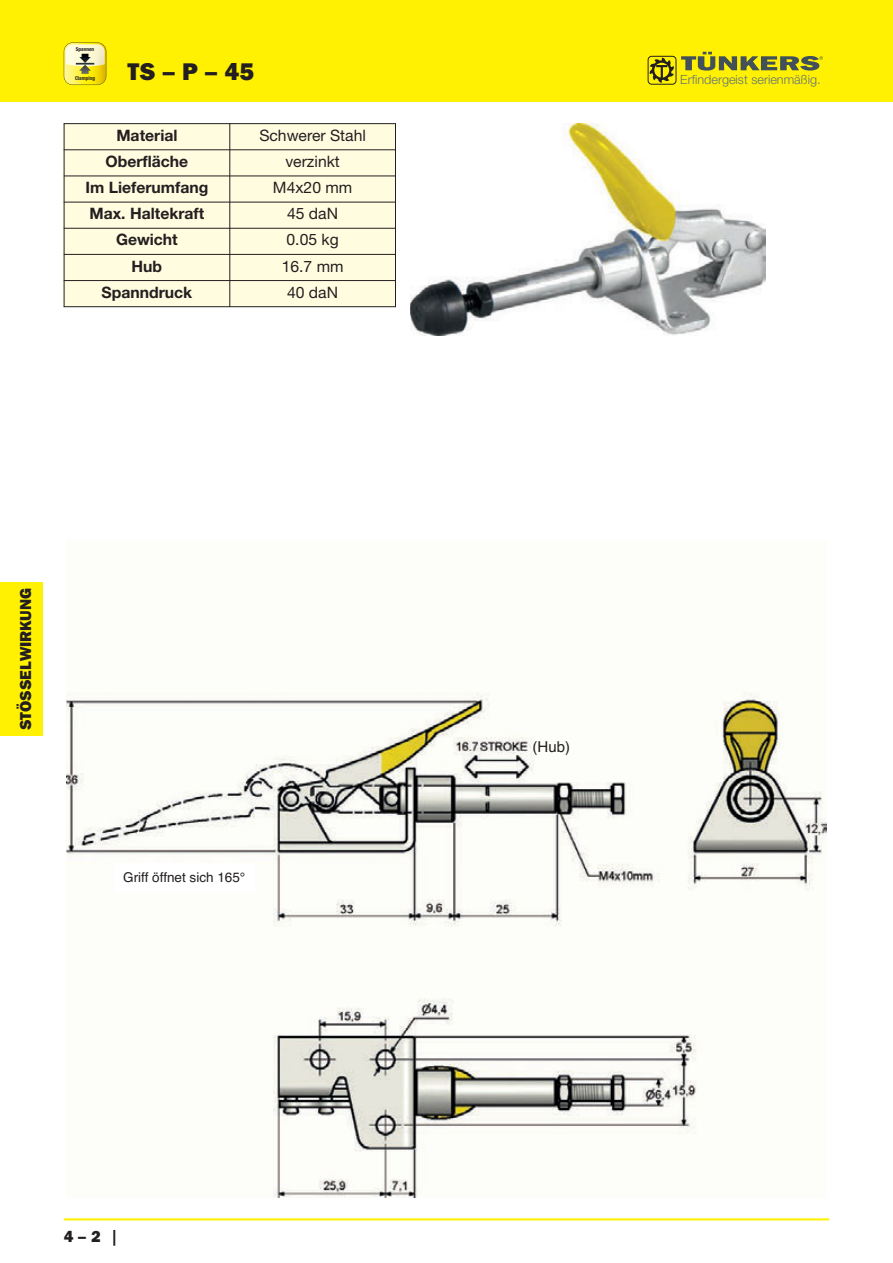
<style>
.page{position:relative;width:893px;height:1263px;background:#fff}
.page>*{position:absolute;margin:0;border:0;box-sizing:border-box;transform-origin:0 0}
.t1{font:800 24px "Franklin Gothic IT Cby BT";color:#231f20}
.t2{font:700 15.75px "Helvetica Neue";color:#231f20}
.t3{font:15.75px "Helvetica Neue";color:#231f20}
.t4{font:800 15.75px "Franklin Gothic IT Cby BT";color:#231f20}
.t5{font:15px "Helvetica";color:#231f20}
.t6{font:13.5px "Helvetica";color:#231f20}
.t7{font:300 12.6px "Helvetica Neue LT Pro";color:#63737b}
.t8{font:700 condensed 5.25px "Helvetica Neue";color:#231f20}
</style>
<div class="page">
<div style="left:0;top:0;width:893px;height:102px;background:#fff101"></div>
<img style="left:66px;top:692px;width:761px;height:505px">
<img style="left:411px;top:123px;width:354px;height:213px">
<div style="left:64px;top:123px;width:166px;height:27px;background:#fffce0"></div>
<div style="left:230px;top:123px;width:166px;height:27px;background:#fffce0"></div>
<div style="left:64px;top:150px;width:166px;height:26px;background:#fffce0"></div>
<div style="left:230px;top:150px;width:166px;height:26px;background:#fffce0"></div>
<div style="left:64px;top:176px;width:166px;height:26px;background:#fffce0"></div>
<div style="left:230px;top:176px;width:166px;height:26px;background:#fffce0"></div>
<div style="left:64px;top:202px;width:166px;height:26px;background:#fffce0"></div>
<div style="left:230px;top:202px;width:166px;height:26px;background:#fffce0"></div>
<div style="left:64px;top:228px;width:166px;height:26px;background:#fffce0"></div>
<div style="left:230px;top:228px;width:166px;height:26px;background:#fffce0"></div>
<div style="left:64px;top:254px;width:166px;height:27px;background:#fffce0"></div>
<div style="left:230px;top:254px;width:166px;height:27px;background:#fffce0"></div>
<div style="left:64px;top:281px;width:166px;height:26px;background:#fffce0"></div>
<div style="left:230px;top:281px;width:166px;height:26px;background:#fffce0"></div>
<hr style="left:64px;top:123px;width:1px;height:184px;background:#231f20">
<hr style="left:229px;top:123px;width:1px;height:184px;background:#231f20">
<hr style="left:395px;top:123px;width:1px;height:184px;background:#231f20">
<hr style="left:64px;top:123px;width:332px;height:1px;background:#231f20">
<hr style="left:64px;top:149px;width:332px;height:1px;background:#231f20">
<hr style="left:64px;top:176px;width:332px;height:1px;background:#231f20">
<hr style="left:64px;top:202px;width:332px;height:1px;background:#231f20">
<hr style="left:64px;top:228px;width:332px;height:1px;background:#231f20">
<hr style="left:64px;top:254px;width:332px;height:1px;background:#231f20">
<hr style="left:64px;top:280px;width:332px;height:1px;background:#231f20">
<hr style="left:64px;top:306px;width:332px;height:1px;background:#231f20">
<div style="left:0;top:583px;width:43px;height:153px;background:#fff101"></div>
<hr style="left:64px;top:1218px;width:765px;height:2px;background:#fff101">
<svg style="left:64px;top:43px;width:42px;height:42px;background:#e5db73"></svg>
<div style="left:648px;top:56px;width:28px;height:28px;border:1px solid #231f20;border-radius:4px"></div>
<svg style="left:650px;top:58px;width:24px;height:25px"></svg>
<svg style="left:681px;top:52px;width:142px;height:19px"></svg>
<div style="left:115px;top:863px;width:139px;height:30px;background:#fff"></div>
<p class="t8" style="left:76px;top:44px;width:20px">Spannen</p>
<p class="t8" style="left:75px;top:74px;width:21px">Clamping</p>
<p class="t7" style="left:680px;top:75px;width:142px">Erfindergeist serienmäßig.</p>
<h1 class="t1" style="left:128px;top:64px;width:128px">TS – P – 45</h1>
<p class="t2" style="left:116px;top:130px;width:63px">Material</p>
<p class="t3" style="left:259px;top:130px;width:108px">Schwerer Stahl</p>
<p class="t2" style="left:106px;top:156px;width:84px">Oberfläche</p>
<p class="t3" style="left:285px;top:156px;width:56px">verzinkt</p>
<p class="t2" style="left:85px;top:182px;width:124px">Im Lieferumfang</p>
<p class="t3" style="left:273px;top:182px;width:81px">M4x20 mm</p>
<p class="t2" style="left:90px;top:208px;width:116px">Max. Haltekraft</p>
<p class="t3" style="left:287px;top:208px;width:53px">45 daN</p>
<p class="t2" style="left:116px;top:234px;width:63px">Gewicht</p>
<p class="t3" style="left:287px;top:234px;width:54px">0.05 kg</p>
<p class="t2" style="left:132px;top:260px;width:32px">Hub</p>
<p class="t3" style="left:282px;top:260px;width:63px">16.7 mm</p>
<p class="t2" style="left:102px;top:286px;width:92px">Spanndruck</p>
<p class="t3" style="left:287px;top:286px;width:53px">40 daN</p>
<p class="t4" style="left:20px;top:730px;width:143px;rotate:-90deg">STÖSSELWIRKUNG</p>
<p class="t6" style="left:123px;top:869px;width:123px">Griff öffnet sich 165°</p>
<p class="t5" style="left:533px;top:738px;width:39px">(Hub)</p>
<p class="t4" style="left:64px;top:1231px;width:56px">4 –2 |</p>
</div>
